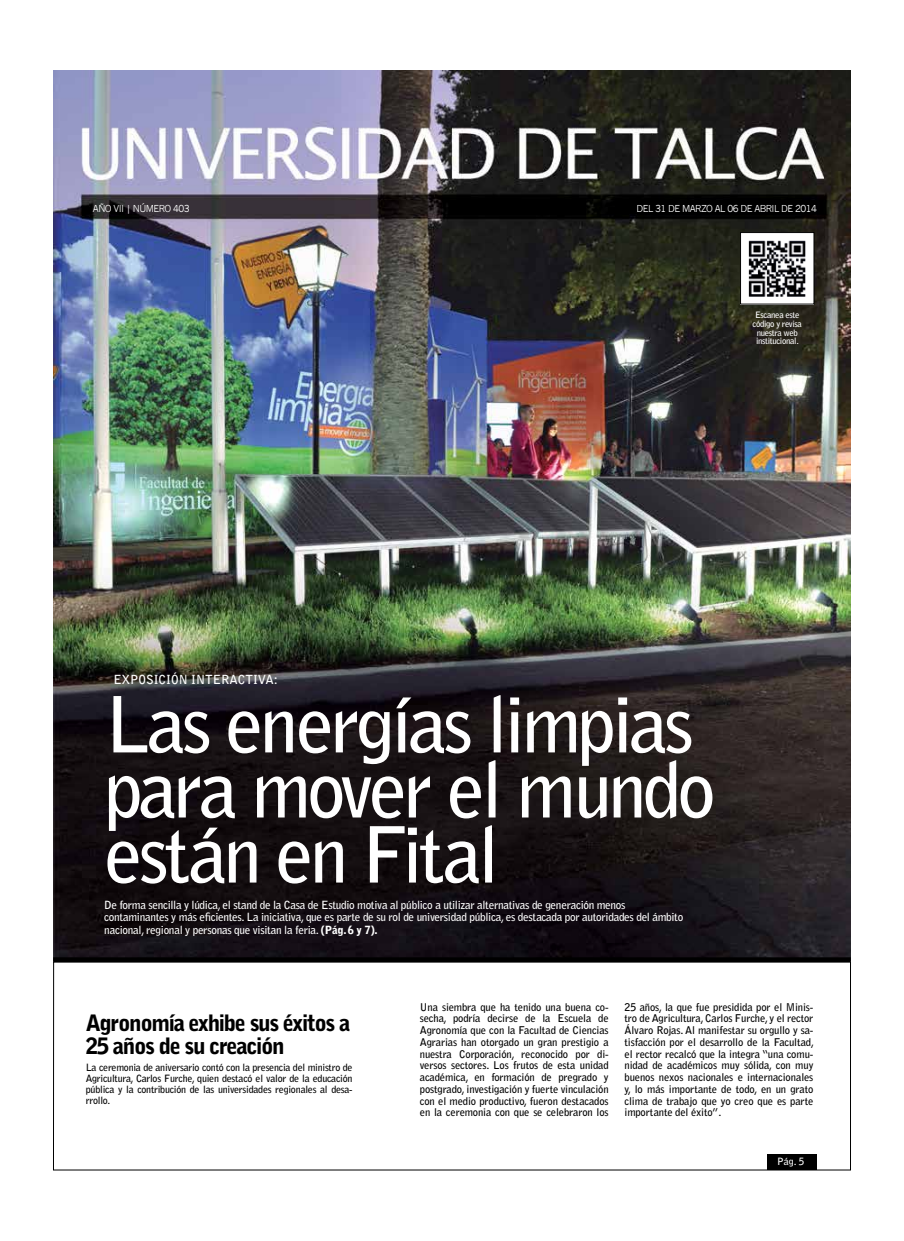
<style>
.page{position:relative;width:904px;height:1241px;background:#fff}
.page>*{position:absolute;margin:0;border:0;box-sizing:border-box;transform-origin:0 0}
.t1{font:700 76.75px/65px "Bell Gothic Std";letter-spacing:-.05em;color:#fff}
.t2{font:900 22.5px/22.5px "Bell Gothic Std";letter-spacing:-.06em;color:#000}
.t3{font:700 12.5px "Bell Gothic Std";color:#fff}
.t4{font:700 11.25px/12.5px "Bell Gothic Std";letter-spacing:-.03em;color:#fff}
.t5{font:700 10.62px/11.8px "Bell Gothic Std";letter-spacing:-.015em;color:#000;text-align:justify}
.t6{font:700 10px/11.2px "Bell Gothic Std";letter-spacing:-.025em;color:#000;text-align:justify}
.t7{font:700 10px "Bell Gothic Std";color:#fff}
.t8{font:9.38px "News Gothic";letter-spacing:-.06em;color:#fff}
.t9{font:700 8.75px/8.8px "Bell Gothic Std";letter-spacing:-.04em;color:#fff;text-align:center}
.s1{font-weight:900}
</style>
<div class="page">
<img style="left:53px;top:71px;width:797px;height:886px">
<div style="left:53px;top:957px;width:797px;height:5px;background:#000"></div>
<div style="left:766px;top:1153px;width:50px;height:16px;background:#000"></div>
<img style="left:742px;top:234px;width:70px;height:68px">
<div style="left:740px;top:232px;width:74px;height:72px;border:1px solid #000"></div>
<p class="t8" style="left:93px;top:203px;width:98px">AÑO VII | NÚMERO 403</p>
<p class="t8" style="left:636px;top:203px;width:182px">DEL 31 DE MARZO AL 06 DE ABRIL DE 2014</p>
<p class="t9" style="left:752px;top:310px;width:51px">Escanea este código y revisa nuestra web institucional.</p>
<p class="t3" style="left:113px;top:672px;width:166px">EXPOSICIÓN INTERACTIVA:</p>
<h1 class="t1" style="left:104px;top:692px;width:613px">Las energías limpias para mover el mundo están en Fital</h1>
<p class="t4" style="left:104px;top:898px;width:580px">De forma sencilla y lúdica, el stand de la Casa de Estudio motiva al público a utilizar alternativas de generación menos contaminantes y más eficientes. La iniciativa, que es parte de su rol de universidad pública, es destacada por autoridades del ámbito nacional, regional y personas que visitan la feria. <span class="s1">(Pág. 6 y 7).</span></p>
<h2 class="t2" style="left:86px;top:1012px;width:266px">Agronomía exhibe sus éxitos a<br>25 años de su creación</h2>
<p class="t6" style="left:86px;top:1061px;width:268px">La ceremonia de aniversario contó con la presencia del ministro de Agricultura, Carlos Furche, quien destacó el valor de la educación pública y la contribución de las universidades regionales al desa&shy;rrollo.</p>
<p class="t5" style="left:420px;top:1000px;width:190px">Una siembra que ha tenido una buena co&shy;secha, podría decirse de la Escuela de Agronomía que con la Facultad de Ciencias Agrarias han otorgado un gran prestigio a nuestra Corporación, reconocido por di&shy;versos sectores. Los frutos de esta unidad académica, en formación de pregrado y postgrado, investigación y fuerte vinculación con el medio productivo, fueron destacados en la ceremonia con que se celebraron los</p>
<p class="t5" style="left:624px;top:1000px;width:191px">25 años, la que fue presidida por el Minis&shy;tro de Agricultura, Carlos Furche, y el rector Álvaro Rojas. Al manifestar su orgullo y sa&shy;tisfacción por el desarrollo de la Facultad, el rector recalcó que la integra “una comu&shy;nidad de académicos muy sólida, con muy buenos nexos nacionales e internacionales y, lo más importante de todo, en un grato clima de trabajo que yo creo que es parte importante del éxito”.</p>
<p class="t7" style="left:777px;top:1155px;width:29px">Pág. 5</p>
</div>
